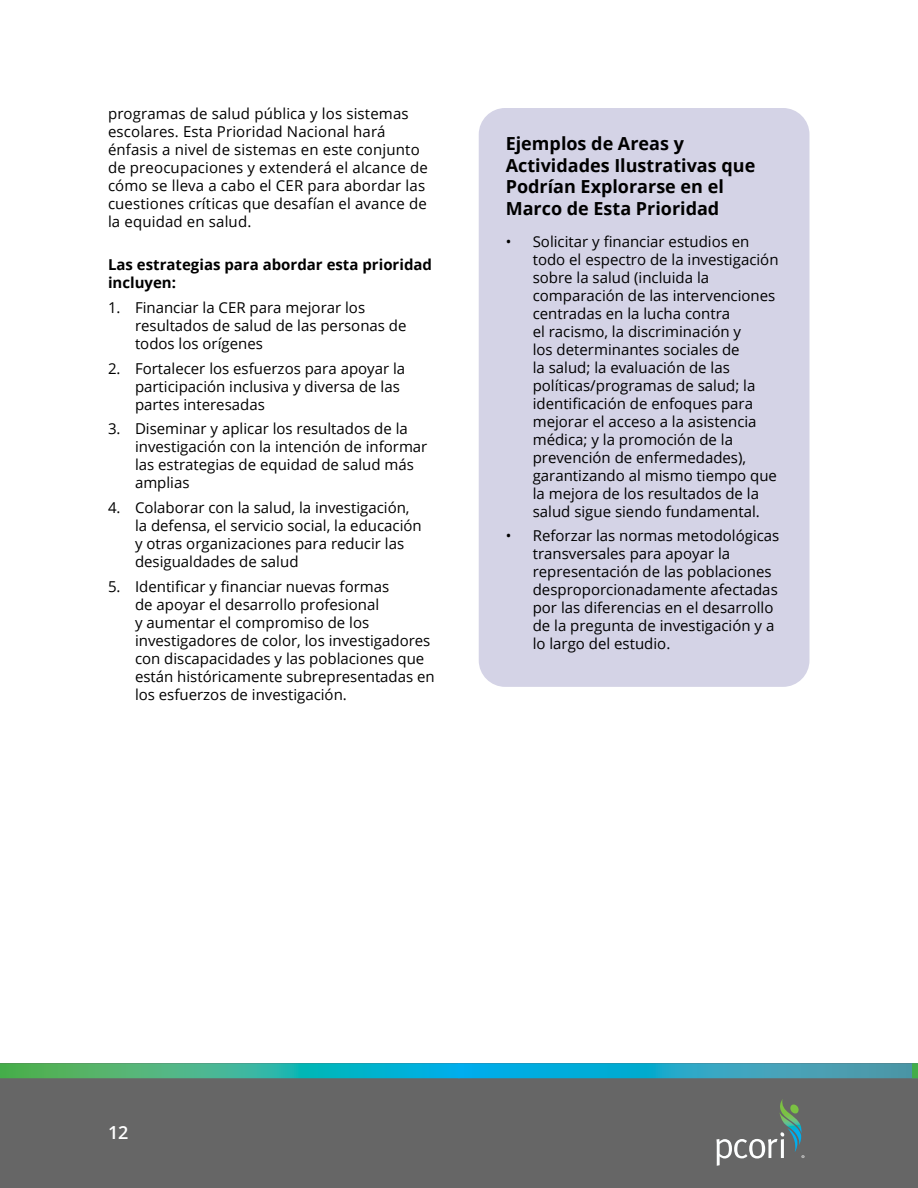
<style>
.page{position:relative;width:918px;height:1188px;background:#fff}
.page>*{position:absolute;margin:0;border:0;box-sizing:border-box;transform-origin:0 0}
.t1{font:700 18px/21.6px "Open Sans";color:#000}
.t2{font:600 18px "Open Sans";color:#fff}
.t3{font:15px/18px "Open Sans";color:#000}
.t4{font:700 15px/18px "Open Sans";color:#000}
</style>
<div class="page">
<div style="left:0;top:1063px;width:918px;height:125px;background:#666"></div>
<svg style="left:460px;top:1063px;width:452px;height:15px;background:#25a4c6"></svg>
<svg style="left:0;top:1063px;width:460px;height:15px;background:#30b299"></svg>
<div style="left:912px;top:1063px;width:6px;height:15px;background:#42ad49"></div>
<div style="left:479px;top:108px;width:330px;height:579px;background:#d4d3e6;border-radius:26px"></div>
<svg style="left:716px;top:1099px;width:89px;height:66px"></svg>
<p class="t3" style="left:108px;top:105px;width:321px">programas de salud pública y los sistemas escolares. Esta Prioridad Nacional hará énfasis a nivel de sistemas en este conjunto de preocupaciones y extenderá el alcance de cómo se lleva a cabo el CER para abordar las cuestiones críticas que desafían el avance de la equidad en salud.</p>
<p class="t4" style="left:108px;top:255px;width:326px">Las estrategias para abordar esta prioridad incluyen:</p>
<p class="t3" style="left:135px;top:298px;width:273px;text-indent:-27px">1. Financiar la CER para mejorar los resultados de salud de las personas de todos los orígenes</p>
<p class="t3" style="left:135px;top:359px;width:272px;text-indent:-27px">2. Fortalecer los esfuerzos para apoyar la participación inclusiva y diversa de las partes interesadas</p>
<p class="t3" style="left:135px;top:420px;width:294px;text-indent:-27px">3. Diseminar y aplicar los resultados de la investigación con la intención de informar las estrategias de equidad de salud más amplias</p>
<p class="t3" style="left:135px;top:498px;width:288px;text-indent:-27px">4. Colaborar con la salud, la investigación, la defensa, el servicio social, la educación y otras organizaciones para reducir las desigualdades de salud</p>
<p class="t3" style="left:135px;top:577px;width:301px;text-indent:-27px">5. Identificar y financiar nuevas formas<br>de apoyar el desarrollo profesional<br>y aumentar el compromiso de los investigadores de color, los investigadores con discapacidades y las poblaciones que están históricamente subrepresentadas en los esfuerzos de investigación.</p>
<p class="t1" style="left:506px;top:132px;width:251px">Ejemplos de Areas y<br>Actividades Ilustrativas que<br>Podrían Explorarse en el<br>Marco de Esta Prioridad</p>
<p class="t3" style="left:533px;top:232px;width:247px;text-indent:-27px">• Solicitar y financiar estudios en todo el espectro de la investigación sobre la salud (incluida la comparación de las intervenciones centradas en la lucha contra<br>el racismo, la discriminación y<br>los determinantes sociales de<br>la salud; la evaluación de las políticas/programas de salud; la identificación de enfoques para mejorar el acceso a la asistencia médica; y la promoción de la prevención de enfermedades), garantizando al mismo tiempo que la mejora de los resultados de la salud sigue siendo fundamental.</p>
<p class="t3" style="left:533px;top:526px;width:248px;text-indent:-27px">• Reforzar las normas metodológicas transversales para apoyar la representación de las poblaciones desproporcionadamente afectadas por las diferencias en el desarrollo de la pregunta de investigación y a lo largo del estudio.</p>
<p class="t2" style="left:108px;top:1120px;width:22px">12</p>
</div>
